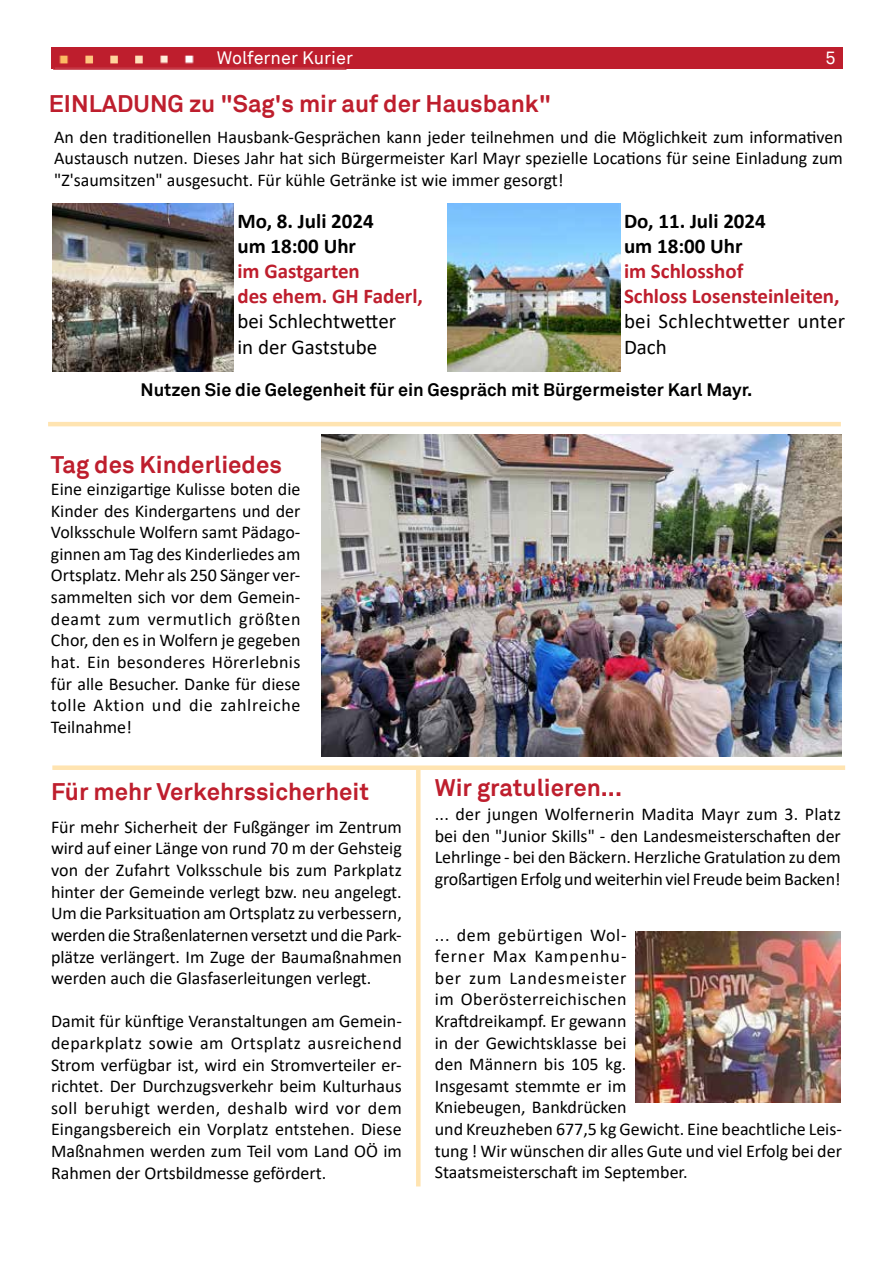
<style>
.page{position:relative;width:893px;height:1263px;background:#fff}
.page>*{position:absolute;margin:0;border:0;box-sizing:border-box;transform-origin:0 0}
.t1{font:700 24px "Akkurat";color:#be1e2d}
.t2{font:700 21px/25.2px "Calibri";color:#be1e2d}
.t3{font:21px/25.2px "Calibri";color:#000}
.t4{font:700 21px/25.2px "Calibri";color:#000}
.t5{font:18px/21.6px "Calibri";color:#000;text-align:justify}
.t6{font:700 18px "Akkurat";color:#000}
.t7{font:18px "Akkurat";color:#fff}
</style>
<div class="page">
<img style="left:322px;top:435px;width:520px;height:322px">
<div style="left:52px;top:765px;width:793px;height:5px;background:#ffe4b1"></div>
<img style="left:635px;top:931px;width:206px;height:172px">
<hr style="left:48px;top:422px;width:793px;height:4px;background:#ffe4b1">
<img style="left:52px;top:203px;width:182px;height:168px">
<img style="left:447px;top:203px;width:173px;height:168px">
<div style="left:416px;top:770px;width:5px;height:416px;background:#ffe4b1"></div>
<div style="left:51px;top:48px;width:791px;height:21px;background:#be1e2d"></div>
<img style="left:59px;top:55px;width:135px;height:9px">
<div style="left:53px;top:49px;width:293px;height:21px;border:2px solid #be1e2d"></div>
<p class="t7" style="left:217px;top:47px;width:138px">Wolferner Kurier</p>
<p class="t7" style="left:825px;top:47px;width:12px">5</p>
<h1 class="t1" style="left:49px;top:88px;width:504px">EINLADUNG zu "Sag's mir auf der Hausbank"</h1>
<p class="t5" style="left:54px;top:125px;width:790px">An den traditionellen Hausbank-Gesprächen kann jeder teilnehmen und die Möglichkeit zum informativen Austausch nutzen. Dieses Jahr hat sich Bürgermeister Karl Mayr spezielle Locations für seine Einladung zum "Z'saumsitzen" ausgesucht. Für kühle Getränke ist wie immer gesorgt!</p>
<p class="t4" style="left:624px;top:208px;width:143px">Do, 11. Juli 2024 um 18:00 Uhr</p>
<p class="t2" style="left:624px;top:258px;width:217px">im Schlosshof<br>Schloss Losensteinleiten,</p>
<p class="t3" style="left:624px;top:308px;width:223px">bei Schlechtwetter unter<br>Dach</p>
<p class="t4" style="left:237px;top:208px;width:138px">Mo, 8. Juli 2024 um 18:00 Uhr</p>
<p class="t2" style="left:237px;top:258px;width:187px">im Gastgarten<br>des ehem. GH Faderl,</p>
<p class="t3" style="left:237px;top:308px;width:160px">bei Schlechtwetter in der Gaststube</p>
<p class="t6" style="left:140px;top:378px;width:613px">Nutzen Sie die Gelegenheit für ein Gespräch mit Bürgermeister Karl Mayr.</p>
<h1 class="t1" style="left:51px;top:450px;width:232px">Tag des Kinderliedes</h1>
<p class="t5" style="left:51px;top:478px;width:251px">Eine einzigartige Kulisse boten die Kinder des Kindergartens und der Volksschule Wolfern samt Pädago&shy;ginnen am Tag des Kinderliedes am Ortsplatz. Mehr als 250 Sänger ver&shy;sammelten sich vor dem Gemein&shy;deamt zum vermutlich größten Chor, den es in Wolfern je gegeben hat. Ein besonderes Hörerlebnis für alle Besucher. Danke für diese tolle Aktion und die zahlreiche Teilnahme!</p>
<h1 class="t1" style="left:51px;top:776px;width:320px">Für mehr Verkehrssicherheit</h1>
<p class="t5" style="left:51px;top:816px;width:352px">Für mehr Sicherheit der Fußgänger im Zentrum wird auf einer Länge von rund 70 m der Gehsteig von der Zufahrt Volksschule bis zum Parkplatz hinter der Gemeinde verlegt bzw. neu angelegt.<br>Um die Parksituation am Ortsplatz zu verbessern, werden die Straßenlaternen versetzt und die Park&shy;plätze verlängert. Im Zuge der Baumaßnahmen werden auch die Glasfaserleitungen verlegt.</p>
<p class="t5" style="left:51px;top:1010px;width:352px">Damit für künftige Veranstaltungen am Gemein&shy;deparkplatz sowie am Ortsplatz ausreichend Strom verfügbar ist, wird ein Stromverteiler er&shy;richtet. Der Durchzugsverkehr beim Kulturhaus soll beruhigt werden, deshalb wird vor dem Eingangsbereich ein Vorplatz entstehen. Diese Maßnahmen werden zum Teil vom Land OÖ im Rahmen der Ortsbildmesse gefördert.</p>
<h1 class="t1" style="left:435px;top:772px;width:189px">Wir gratulieren...</h1>
<p class="t5" style="left:435px;top:803px;width:408px">... der jungen Wolfernerin Madita Mayr zum 3. Platz bei den "Junior Skills" - den Landesmeisterschaften der Lehrlinge - bei den Bäckern. Herzliche Gratulation zu dem großartigen Erfolg und weiterhin viel Freude beim Backen!</p>
<p class="t5" style="left:435px;top:923px;width:409px;text-align:left">... dem gebürtigen Wol-<br>ferner Max Kampenhu-<br>ber zum Landesmeister<br>im Oberösterreichischen<br>Kraftdreikampf. Er gewann<br>in der Gewichtsklasse bei<br>den Männern bis 105 kg.<br>Insgesamt stemmte er im<br>Kniebeugen, Bankdrücken<br>und Kreuzheben 677,5 kg Gewicht. Eine beachtliche Leis&shy;tung ! Wir wünschen dir alles Gute und viel Erfolg bei der<br>Staatsmeisterschaft im September.</p>
</div>
